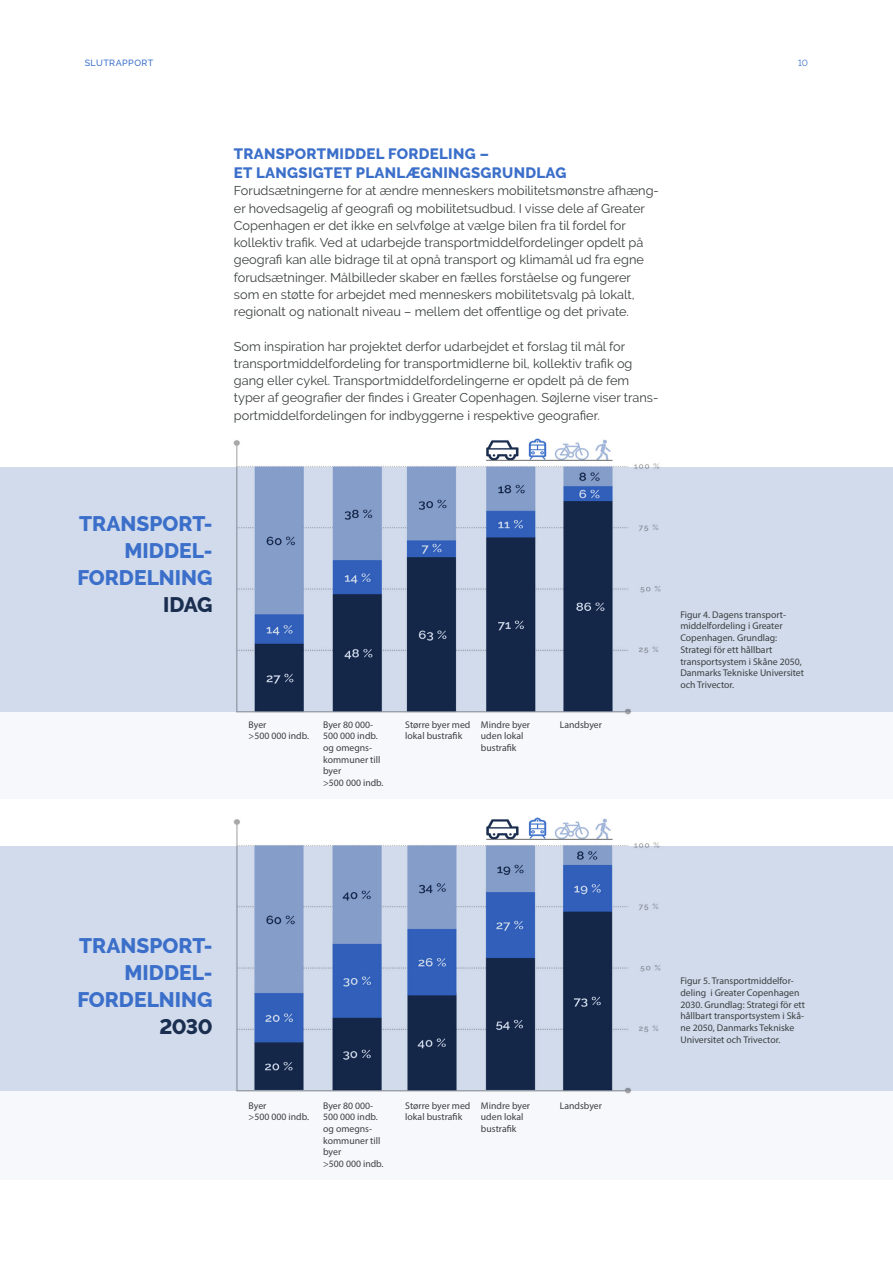
<style>
.page{position:relative;width:893px;height:1263px;background:#fff}
.page>*{position:absolute;margin:0;border:0;box-sizing:border-box;transform-origin:0 0}
.Extra_Bold_Blue_14pt{font:800 21px/27px "Raleway";letter-spacing:.005em;color:#3b6fca;text-align:right}
.Extra_Bold_Blue_14pt-2{font:800 21px "Raleway";color:#1a2e50}
.H2_Blue{font:800 15px "Raleway";letter-spacing:.02em;color:#3b6fca}
.Copy_text{font:12.75px/17.2px "Raleway";color:#3c4040}
.Copy_text-2{font:9.75px/11.7px "Myriad Pro";color:#3c4040}
.t1{font:500 9px "Raleway";letter-spacing:.05em;color:#3b6fca}
.t2{font:9px "Raleway";color:#3b6fca}
.s1{color:#1a2e50}
</style>
<div class="page">
<img style="left:233px;top:438px;width:426px;height:29px">
<div style="left:0;top:712px;width:893px;height:87px;background:#f6f8fb"></div>
<svg style="left:0;top:467px;width:893px;height:245px;background:#a7b4cc"></svg>
<img style="left:234px;top:817px;width:425px;height:29px">
<div style="left:0;top:1091px;width:893px;height:88px;background:#f6f8fb"></div>
<svg style="left:0;top:846px;width:893px;height:245px;background:#a9b7d2"></svg>
<p class="t1" style="left:85px;top:57px;width:70px">SLUTRAPPORT</p>
<p class="t2" style="left:798px;top:57px;width:11px">10</p>
<p class="H2_Blue" style="left:234px;top:145px;width:257px">TRANSPORTMIDDEL FORDELING –</p>
<p class="H2_Blue" style="left:234px;top:164px;width:334px">ET LANGSIGTET PLANLÆGNINGSGRUNDLAG</p>
<p class="Copy_text" style="left:234px;top:182px;width:427px">Forudsætningerne for at ændre menneskers mobilitetsmønstre afhæng&shy;er hovedsagelig af geografi og mobilitetsudbud. I visse dele af Greater Copenhagen er det ikke en selvfølge at vælge bilen fra til fordel for kollektiv trafik. Ved at udarbejde transportmiddelfordelinger opdelt på geografi kan alle bidrage til at opnå transport og klimamål ud fra egne forudsætninger. Målbilleder skaber en fælles forståelse og fungerer som en støtte for arbejdet med menneskers mobilitetsvalg på lokalt, regionalt og nationalt niveau – mellem det offentlige og det private.</p>
<p class="Copy_text" style="left:234px;top:338px;width:426px">Som inspiration har projektet derfor udarbejdet et forslag til mål for transportmiddelfordeling for transportmidlerne bil, kollektiv trafik og gang eller cykel. Transportmiddelfordelingerne er opdelt på de fem typer af geografier der findes i Greater Copenhagen. Søjlerne viser trans&shy;portmiddelfordelingen for indbyggerne i respektive geografier.</p>
<p class="Extra_Bold_Blue_14pt" style="left:79px;top:510px;width:133px">TRANSPORT-</p>
<p class="Extra_Bold_Blue_14pt" style="left:124px;top:537px;width:87px">MIDDEL-</p>
<p class="Extra_Bold_Blue_14pt" style="left:77px;top:564px;width:137px">FORDELNING</p>
<p class="Extra_Bold_Blue_14pt-2" style="left:163px;top:593px;width:51px">IDAG</p>
<p class="Copy_text-2" style="left:249px;top:718px;width:62px">Byer<br>&gt;500 000 indb.</p>
<p class="Copy_text-2" style="left:323px;top:718px;width:52px">Byer 80 000-</p>
<p class="Copy_text-2" style="left:323px;top:730px;width:59px">500 000 indb. og omegns&shy;kommuner till</p>
<p class="Copy_text-2" style="left:323px;top:765px;width:62px">byer<br>&gt;500 000 indb.</p>
<p class="Copy_text-2" style="left:405px;top:718px;width:67px">Større byer med lokal bustrafik</p>
<p class="Copy_text-2" style="left:481px;top:718px;width:51px">Mindre byer</p>
<p class="Copy_text-2" style="left:481px;top:730px;width:44px">uden lokal</p>
<p class="Copy_text-2" style="left:481px;top:742px;width:37px">bustrafik</p>
<p class="Copy_text-2" style="left:560px;top:718px;width:44px">Landsbyer</p>
<p class="Copy_text-2" style="left:680px;top:608px;width:125px">Figur 4. Dagens transport&shy;middelfordeling i Greater<br>Copenhagen. Grundlag:<br>Strategi för ett hållbart transportsystem i Skåne 2050,<br>Danmarks Tekniske Universitet och Trivector.</p>
<p class="Extra_Bold_Blue_14pt" style="left:79px;top:932px;width:133px">TRANSPORT-</p>
<p class="Extra_Bold_Blue_14pt" style="left:124px;top:959px;width:87px">MIDDEL-</p>
<p class="Extra_Bold_Blue_14pt" style="left:77px;top:986px;width:137px">FORDELNING<br><span class="s1">2030</span></p>
<p class="Copy_text-2" style="left:249px;top:1099px;width:62px">Byer<br>&gt;500 000 indb.</p>
<p class="Copy_text-2" style="left:323px;top:1099px;width:52px">Byer 80 000-</p>
<p class="Copy_text-2" style="left:323px;top:1111px;width:59px">500 000 indb. og omegns&shy;kommuner till</p>
<p class="Copy_text-2" style="left:323px;top:1146px;width:62px">byer<br>&gt;500 000 indb.</p>
<p class="Copy_text-2" style="left:405px;top:1099px;width:67px">Større byer med lokal bustrafik</p>
<p class="Copy_text-2" style="left:481px;top:1099px;width:51px">Mindre byer</p>
<p class="Copy_text-2" style="left:481px;top:1111px;width:44px">uden lokal</p>
<p class="Copy_text-2" style="left:481px;top:1123px;width:37px">bustrafik</p>
<p class="Copy_text-2" style="left:560px;top:1099px;width:44px">Landsbyer</p>
<p class="Copy_text-2" style="left:680px;top:975px;width:126px">Figur 5. Transportmiddelfor&shy;deling i Greater Copenhagen<br>2030. Grundlag: Strategi för ett hållbart transportsystem i Skå&shy;ne 2050, Danmarks Tekniske<br>Universitet och Trivector.</p>
</div>
